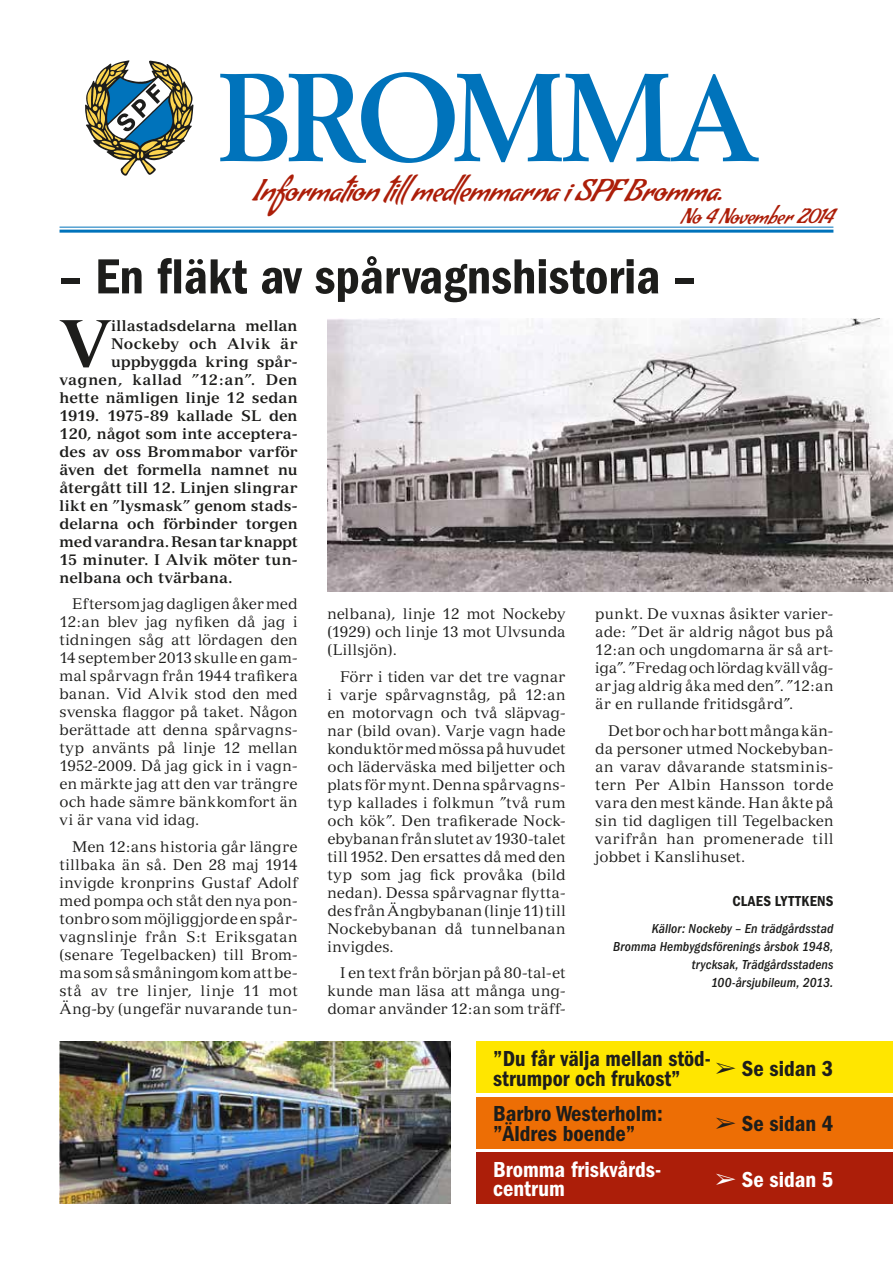
<style>
.page{position:relative;width:893px;height:1263px;background:#fff}
.page>*{position:absolute;margin:0;border:0;box-sizing:border-box;transform-origin:0 0}
.t1{font:700 123px "Berling";letter-spacing:-.045em;color:#0073bb;scale:.95 1}
.t2{font:700 65.55px "Versailles";color:#1d1d1b}
.t3{font:600 condensed 51px "Franklin Gothic";color:#1d1d1b}
.t4{font:30px "Condiment";letter-spacing:-.02em;color:#ac1e09}
.t5{font:600 condensed 22.5px/19.5px "Franklin Gothic";color:#1d1d1b}
.t6{font:600 condensed 22.5px/19.5px "Franklin Gothic";color:#fff}
.t7{font:21px "Condiment";letter-spacing:-.03em;color:#ac1e09}
.t8{font:15px/18px "Versailles";letter-spacing:.01em;color:#1d1d1b;text-align:justify}
.t9{font:700 15px "Versailles";color:#1d1d1b}
.t10{font:700 15px "Versailles";letter-spacing:.025em;color:#1d1d1b}
.t11{font:600 condensed 15px "Franklin Gothic";letter-spacing:.02em;color:#1d1d1b}
.t12{font:italic 500 condensed 13.5px/18px "Franklin Gothic";letter-spacing:.01em;color:#1d1d1b;text-align:right}
</style>
<div class="page">
<svg style="left:85px;top:60px;width:109px;height:116px"></svg>
<hr style="left:60px;top:227px;width:773px;height:1px;background:#0073bb">
<hr style="left:60px;top:230px;width:773px;height:3px;background:#0073bb">
<div style="left:476px;top:1042px;width:417px;height:51px;background:#ffe600"></div>
<div style="left:476px;top:1097px;width:417px;height:51px;background:#ed6e05"></div>
<div style="left:476px;top:1152px;width:417px;height:51px;background:#ac1e09"></div>
<img style="left:327px;top:319px;width:566px;height:272px">
<img style="left:60px;top:1042px;width:391px;height:161px">
<h1 class="t1" style="left:218px;top:46px;width:570px">BROMMA</h1>
<h3 class="t4" style="left:253px;top:172px;width:472px">Information till medlemmarna i SPF Bromma.</h3>
<h3 class="t7" style="left:681px;top:204px;width:154px">No 4 November 2014</h3>
<h3 class="t3" style="left:60px;top:247px;width:638px">– En fläkt av spårvagnshistoria –</h3>
<h2 class="t2" style="left:60px;top:304px;width:53px">V</h2>
<p class="t9" style="left:111px;top:316px;width:188px">illastadsdelarna mellan</p>
<p class="t10" style="left:111px;top:334px;width:188px">Nockeby och Alvik är</p>
<p class="t9" style="left:111px;top:352px;width:188px">uppbyggda kring spår-</p>
<p class="t10" style="left:60px;top:370px;width:240px">vagnen, kallad ”12:an”. Den</p>
<p class="t9" style="left:60px;top:388px;width:240px">hette nämligen linje 12 sedan</p>
<p class="t9" style="left:60px;top:406px;width:240px">1919. 1975-89 kallade SL den</p>
<p class="t9" style="left:60px;top:424px;width:240px">120, något som inte acceptera-</p>
<p class="t9" style="left:60px;top:442px;width:240px">des av oss Brommabor varför</p>
<p class="t9" style="left:60px;top:460px;width:240px">även det formella namnet nu</p>
<p class="t9" style="left:60px;top:478px;width:240px">återgått till 12. Linjen slingrar</p>
<p class="t9" style="left:60px;top:496px;width:240px">likt en ”lysmask” genom stads-</p>
<p class="t9" style="left:60px;top:514px;width:240px">delarna och förbinder torgen</p>
<p class="t9" style="left:60px;top:532px;width:240px">med varandra. Resan tar knappt</p>
<p class="t9" style="left:60px;top:550px;width:240px">15 minuter. I Alvik möter tun-</p>
<p class="t9" style="left:60px;top:568px;width:175px">nelbana och tvärbana.</p>
<p class="t8" style="left:60px;top:595px;width:240px;text-indent:13px">Eftersom jag dagligen åker med 12:an blev jag nyfiken då jag i tidningen såg att lördagen den 14 september 2013 skulle en gam&shy;mal spårvagn från 1944 trafikera banan. Vid Alvik stod den med svenska flaggor på taket. Någon berättade att denna spårvagns&shy;typ använts på linje 12 mellan 1952-2009. Då jag gick in i vagn&shy;en märkte jag att den var trängre och hade sämre bänkkomfort än vi är vana vid idag.</p>
<p class="t8" style="left:60px;top:838px;width:240px;text-indent:13px">Men 12:ans historia går längre tillbaka än så. Den 28 maj 1914 invigde kronprins Gustaf Adolf med pompa och ståt den nya pon&shy;tonbro som möjliggjorde en spår&shy;vagnslinje från S:t Eriksgatan (senare Tegelbacken) till Brom&shy;ma som så småningom kom att be&shy;stå av tre linjer, linje 11 mot Äng-by (ungefär nuvarande tun-</p>
<p class="t8" style="left:327px;top:605px;width:240px">nelbana), linje 12 mot Nockeby (1929) och linje 13 mot Ulvsunda (Lillsjön).</p>
<p class="t8" style="left:327px;top:668px;width:240px;text-indent:13px">Förr i tiden var det tre vagnar i varje spårvagnståg, på 12:an en motorvagn och två släpvag&shy;nar (bild ovan). Varje vagn hade konduktör med mössa på huvudet och läderväska med biljetter och plats för mynt. Denna spårvagns&shy;typ kallades i folkmun ”två rum och kök”. Den trafikerade Nock&shy;ebybanan från slutet av 1930-talet till 1952. Den ersattes då med den typ som jag fick provåka (bild nedan). Dessa spårvagnar flytta&shy;des från Ängbybanan (linje 11) till Nockebybanan då tunnelbanan invigdes.</p>
<p class="t8" style="left:327px;top:964px;width:240px;text-indent:13px">I en text från början på 80-tal-et kunde man läsa att många ung&shy;domar använder 12:an som träff-</p>
<p class="t8" style="left:595px;top:605px;width:240px">punkt. De vuxnas åsikter varier&shy;ade: ”Det är aldrig något bus på 12:an och ungdomarna är så art&shy;iga”. ”Fredag och lördag kväll våg&shy;ar jag aldrig åka med den”. ”12:an är en rullande fritidsgård”.</p>
<p class="t8" style="left:595px;top:722px;width:240px;text-indent:13px">Det bor och har bott många kän&shy;da personer utmed Nockebyban&shy;an varav dåvarande statsminis&shy;tern Per Albin Hansson torde vara den mest kände. Han åkte på sin tid dagligen till Tegelbacken varifrån han promenerade till jobbet i Kanslihuset.</p>
<p class="t11" style="left:732px;top:893px;width:103px">CLAES LYTTKENS</p>
<p class="t12" style="left:613px;top:919px;width:222px">Källor: Nockeby – En trädgårdsstad<br>Bromma Hembygdsförenings årsbok 1948, trycksak, Trädgårdsstadens<br>100-årsjubileum, 2013.</p>
<h3 class="t5" style="left:493px;top:1049px;width:219px">”Du får välja mellan stöd&shy;strumpor och frukost”</h3>
<h3 class="t5" style="left:715px;top:1059px;width:120px">➢ Se sidan 3</h3>
<h3 class="t5" style="left:493px;top:1104px;width:171px">Barbro Westerholm: ”Äldres boende”</h3>
<h3 class="t5" style="left:715px;top:1114px;width:120px">➢ Se sidan 4</h3>
<h3 class="t6" style="left:493px;top:1159px;width:169px">Bromma friskvårds&shy;centrum</h3>
<h3 class="t6" style="left:715px;top:1169px;width:120px">➢ Se sidan 5</h3>
</div>
